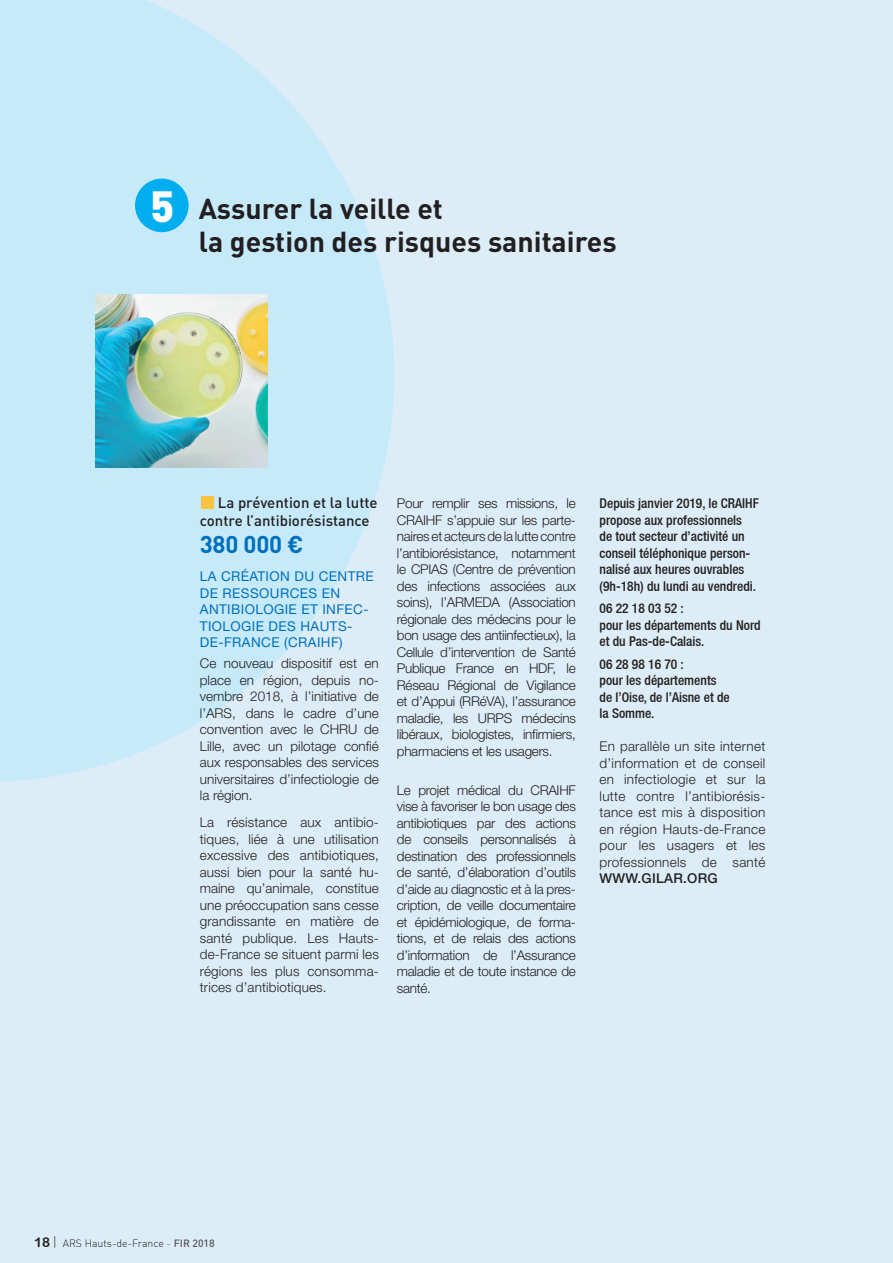
<style>
.page{position:relative;width:893px;height:1263px;background:#ddedf7}
.page>*{position:absolute;margin:0;border:0;box-sizing:border-box;transform-origin:0 0}
.t1{font:43.2px "DIN Black Alternate";color:#fff}
.t2{font:700 28.5px "DIN";color:#231f20}
.t3{font:700 24px "DIN";letter-spacing:-.01em;color:#0070bd}
.t4{font:500 15px "DIN";color:#231f20}
.t5{font:300 13.5px/16.5px "Helvetica Neue LT Std";color:#231f20;text-align:justify}
.t6{font:500 condensed 13.5px/16.5px "Helvetica Neue LT";color:#231f20}
.t7{font:13.5px/16.5px "Helvetica Neue";letter-spacing:.03em;color:#0070bd}
.t8{font:300 10.5px "DIN";color:#231f20}
.s1{font-family:"Helvetica Neue LT";font-weight:500}
.s2{font-family:"Arial Rounded MT Bold";font-weight:400;font-size:13.5px}
.s3{font-family:"Today Sans HEFOP";font-size:13.5px}
.s4{color:#57585a}
.s5{font-weight:500;color:#57585a}
</style>
<div class="page">
<svg style="left:0;top:0;width:394px;height:782px;fill:#c6eafa"></svg>
<img style="left:96px;top:295px;width:172px;height:172px">
<div style="left:135px;top:179px;width:54px;height:53px;background:#00aeef;border-radius:50%"></div>
<div style="left:201px;top:496px;width:13px;height:12px;background:#fcc242"></div>
<p class="t1" style="left:150px;top:172px;width:26px">5</p>
<p class="t2" style="left:199px;top:190px;width:246px">Assurer la veille et</p>
<p class="t2" style="left:199px;top:223px;width:419px">la gestion des risques sanitaires</p>
<p class="t4" style="left:218px;top:493px;width:161px">La prévention et la lutte</p>
<p class="t4" style="left:200px;top:511px;width:171px">contre l’antibiorésistance</p>
<p class="t3" style="left:200px;top:528px;width:105px">380 000 €</p>
<p class="t7" style="left:200px;top:568px;width:175px">LA CRÉATION DU CENTRE<br>DE RESSOURCES EN<br>ANTIBIOLOGIE ET INFEC-<br>TIOLOGIE DES HAUTS-<br>DE-FRANCE (CRAIHF)</p>
<p class="t5" style="left:200px;top:655px;width:180px">Ce nouveau dispositif est en place en région, depuis no&shy;vembre 2018, à l’initiative de l’ARS, dans le cadre d’une convention avec le CHRU de Lille, avec un pilotage confié aux responsables des services universitaires d’infectiologie de la région.</p>
<p class="t5" style="left:200px;top:814px;width:180px">La résistance aux antibio&shy;tiques, liée à une utilisation excessive des antibiotiques, aussi bien pour la santé hu&shy;maine qu’animale, constitue une préoccupation sans cesse grandissante en matière de santé publique. Les Hauts&shy;de-France se situent parmi les régions les plus consomma&shy;trices d’antibiotiques.</p>
<p class="t5" style="left:397px;top:495px;width:181px">Pour remplir ses missions, le CRAIHF s’appuie sur les parte&shy;naires et acteurs de la lutte contre l’antibiorésistance, notamment le CPIAS (Centre de prévention des infections associées aux soins), l’ARMEDA (Association régionale des médecins pour le bon usage des antiinfectieux), la Cellule d’intervention de Santé Publique France en HDF, le Réseau Régional de Vigilance et d’Appui (RRéVA), l’assurance maladie, les URPS médecins libéraux, biologistes, infirmiers, pharmaciens et les usagers.</p>
<p class="t5" style="left:397px;top:781px;width:180px">Le projet médical du CRAIHF vise à favoriser le bon usage des antibiotiques par des actions de conseils personnalisés à destination des professionnels de santé, d’élaboration d’outils d’aide au diagnostic et à la pres&shy;cription, de veille documentaire et épidémiologique, de forma&shy;tions, et de relais des actions d’information de l’Assurance maladie et de toute instance de santé.</p>
<p class="t6" style="left:600px;top:495px;width:161px">Depuis janvier 2019, le CRAIHF propose aux professionnels<br>de tout secteur d’activité un conseil téléphonique person&shy;nalisé aux heures ouvrables (9h-18h) du lundi au vendredi.</p>
<p class="t6" style="left:600px;top:600px;width:86px">06 22 18 03 52 :</p>
<p class="t6" style="left:600px;top:616px;width:163px">pour les départements du Nord et du Pas-de-Calais.</p>
<p class="t6" style="left:600px;top:655px;width:86px">06 28 98 16 70 :</p>
<p class="t6" style="left:600px;top:672px;width:118px">pour les départements</p>
<p class="t6" style="left:600px;top:688px;width:132px">de l’Oise, de l’Aisne et de</p>
<p class="t6" style="left:600px;top:705px;width:56px">la Somme.</p>
<p class="t5" style="left:600px;top:738px;width:167px">En parallèle un site internet d’information et de conseil en infectiologie et sur la lutte contre l’antibiorésis&shy;tance est mis à disposition en région Hauts-de-France pour les usagers et les professionnels de santé <span class="s1">WWW.GILAR.ORG</span></p>
<p class="t8" style="left:34px;top:1236px;width:182px"><span class="s2">18</span> <span class="s3">|</span> ARS Hauts-de-France <span class="s4">-</span> <span class="s5">FIR 2018</span></p>
</div>
